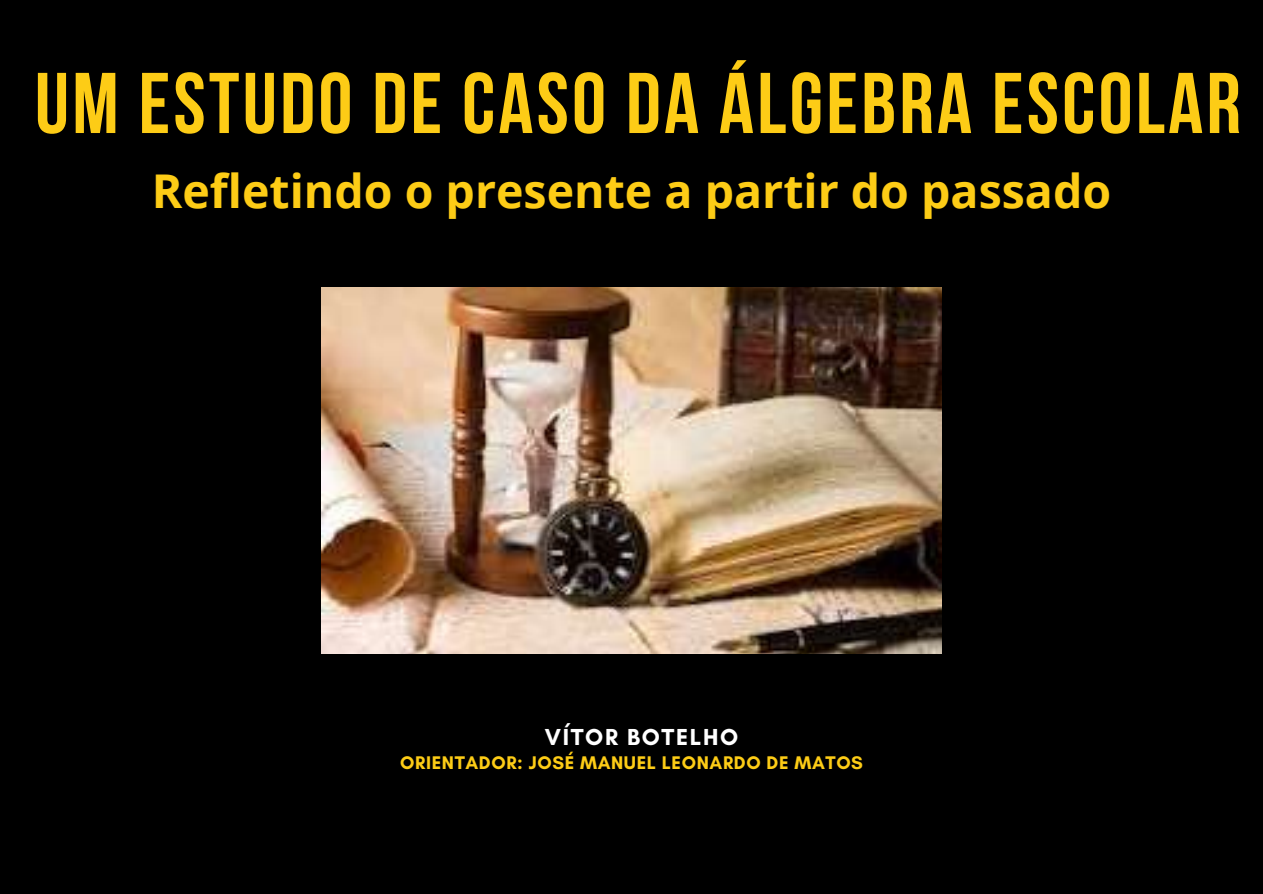
<style>
.page{position:relative;width:1263px;height:894px;background:#fff}
.page>*{position:absolute;margin:0;border:0;box-sizing:border-box;transform-origin:0 0}
.t1{font:700 85.8px "Bebas Neue";letter-spacing:.04em;color:#fdcc16}
.t2{font:700 46.5px "Open Sans";color:#fdcc16}
.t3{font:700 23.55px "Glacial Indifference";letter-spacing:.07em;color:#fff}
.t4{font:700 18.6px "Glacial Indifference";letter-spacing:.035em;color:#fdcc16}
</style>
<div class="page">
<div style="left:0;top:0;width:1263px;height:893px;background:#000"></div>
<img style="left:322px;top:287px;width:619px;height:366px">
<h1 class="t1" style="left:35px;top:69px;width:1207px">UM ESTUDO DE CASO DA ÁLGEBRA ESCOLAR</h1>
<h2 class="t2" style="left:152px;top:158px;width:961px">Refletindo o presente a partir do passado</h2>
<p class="t3" style="left:545px;top:722px;width:195px">VÍTOR BOTELHO</p>
<p class="t4" style="left:400px;top:750px;width:464px">ORIENTADOR: JOSÉ MANUEL LEONARDO DE MATOS</p>
</div>
